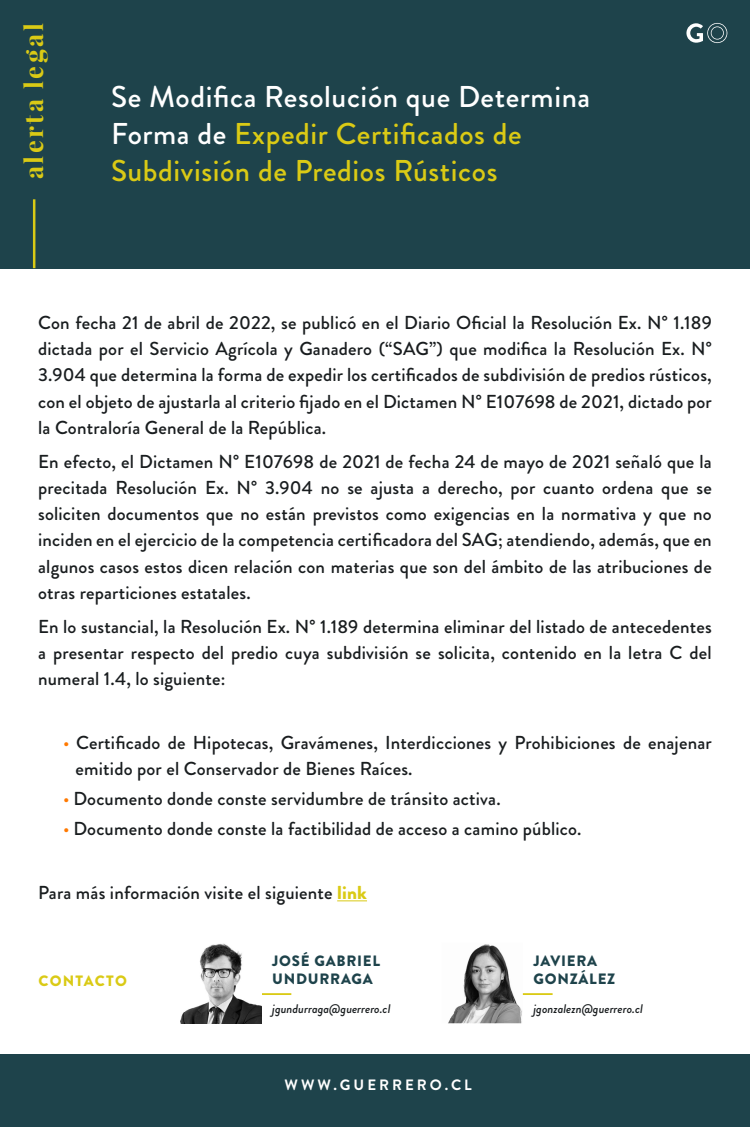
<style>
.page{position:relative;width:750px;height:1127px;background:#fff}
.page>*{position:absolute;margin:0;border:0;box-sizing:border-box;transform-origin:0 0}
.t1{font:500 30px/36.8px "Brandon Grotesque";letter-spacing:.02em;color:#fff}
.t2{font:500 30px "Brandon Grotesque";letter-spacing:.02em;color:#daca15}
.t3{font:700 25.38px "Playfair Display";letter-spacing:.1em;color:#daca15}
.t4{font:500 18.75px/26.2px "Brandon Grotesque";letter-spacing:.01em;color:#191d1f;text-align:justify}
.t5{font:900 15px/18.1px "Brandon Grotesque";letter-spacing:.05em;color:#1e434b}
.t6{font:700 15px "Brandon Grotesque";letter-spacing:.2em;color:#fff}
.t7{font:900 15px "Brandon Grotesque";letter-spacing:.075em;color:#daca15}
.t8{font:italic 500 12.5px "Brandon Grotesque";color:#191d1f}
.s1{color:#daca15}
.s2{font-weight:900;color:#ff7900}
.s3{font-weight:900;color:#daca15}
</style>
<div class="page">
<hr style="left:337px;top:900px;width:30px;height:1px;background:#daca15">
<div style="left:0;top:0;width:750px;height:268px;background:#1e434b"></div>
<hr style="left:33px;top:199px;width:2px;height:69px;background:#daca15">
<svg style="left:686px;top:23px;width:41px;height:20px"></svg>
<div style="left:0;top:1054px;width:750px;height:73px;background:#1e434b"></div>
<hr style="left:258px;top:993px;width:33px;height:2px;background:#daca15">
<hr style="left:520px;top:993px;width:33px;height:2px;background:#daca15">
<img style="left:180px;top:943px;width:82px;height:80px">
<img style="left:448px;top:944px;width:75px;height:79px">
<h2 class="t3" style="left:18px;top:179px;width:157px;rotate:-90deg">alerta legal</h2>
<h1 class="t1" style="left:111px;top:79px;width:481px">Se Modifica Resolución que Determina<br>Forma de <span class="s1">Expedir Certificados de</span></h1>
<h1 class="t2" style="left:111px;top:150px;width:388px">Subdivisión de Predios Rústicos</h1>
<p class="t4" style="left:38px;top:310px;width:675px">Con fecha 21 de abril de 2022, se publicó en el Diario Oficial la Resolución Ex. N° 1.189 dictada por el Servicio Agrícola y Ganadero (“SAG”) que modifica la Resolución Ex. N° 3.904 que determina la forma de expedir los certificados de subdivisión de predios rústicos, con el objeto de ajustarla al criterio fijado en el Dictamen N° E107698 de 2021, dictado por la Contraloría General de la República.</p>
<p class="t4" style="left:38px;top:448px;width:675px">En efecto, el Dictamen N° E107698 de 2021 de fecha 24 de mayo de 2021 señaló que la precitada Resolución Ex. N° 3.904 no se ajusta a derecho, por cuanto ordena que se soliciten documentos que no están previstos como exigencias en la normativa y que no inciden en el ejercicio de la competencia certificadora del SAG; atendiendo, además, que en algunos casos estos dicen relación con materias que son del ámbito de las atribuciones de otras reparticiones estatales.</p>
<p class="t4" style="left:38px;top:613px;width:675px">En lo sustancial, la Resolución Ex. N° 1.189 determina eliminar del listado de antecedentes a presentar respecto del predio cuya subdivisión se solicita, contenido en la letra C del numeral 1.4, lo siguiente:</p>
<p class="t4" style="left:76px;top:730px;width:638px;text-indent:-12px"><span class="s2">·</span> Certificado de Hipotecas, Gravámenes, Interdicciones y Prohibiciones de enajenar emitido por el Conservador de Bienes Raíces.</p>
<p class="t4" style="left:64px;top:784px;width:519px;line-height:30px"><span class="s2">·</span> Documento donde conste servidumbre de tránsito activa.<br><span class="s2">·</span> Documento donde conste la factibilidad de acceso a camino público.</p>
<p class="t4" style="left:38px;top:880px;width:330px">Para más información visite el siguiente <span class="s3">link</span></p>
<p class="t7" style="left:39px;top:971px;width:90px">CONTACTO</p>
<p class="t5" style="left:272px;top:952px;width:109px">JOSÉ GABRIEL<br>UNDURRAGA</p>
<p class="t8" style="left:272px;top:1000px;width:120px">jgundurraga@guerrero.cl</p>
<p class="t6" style="left:285px;top:1074px;width:189px">WWW.GUERRERO.CL</p>
<p class="t5" style="left:533px;top:952px;width:83px">JAVIERA<br>GONZÁLEZ</p>
<p class="t8" style="left:533px;top:1000px;width:111px">jgonzalezn@guerrero.cl</p>
</div>
